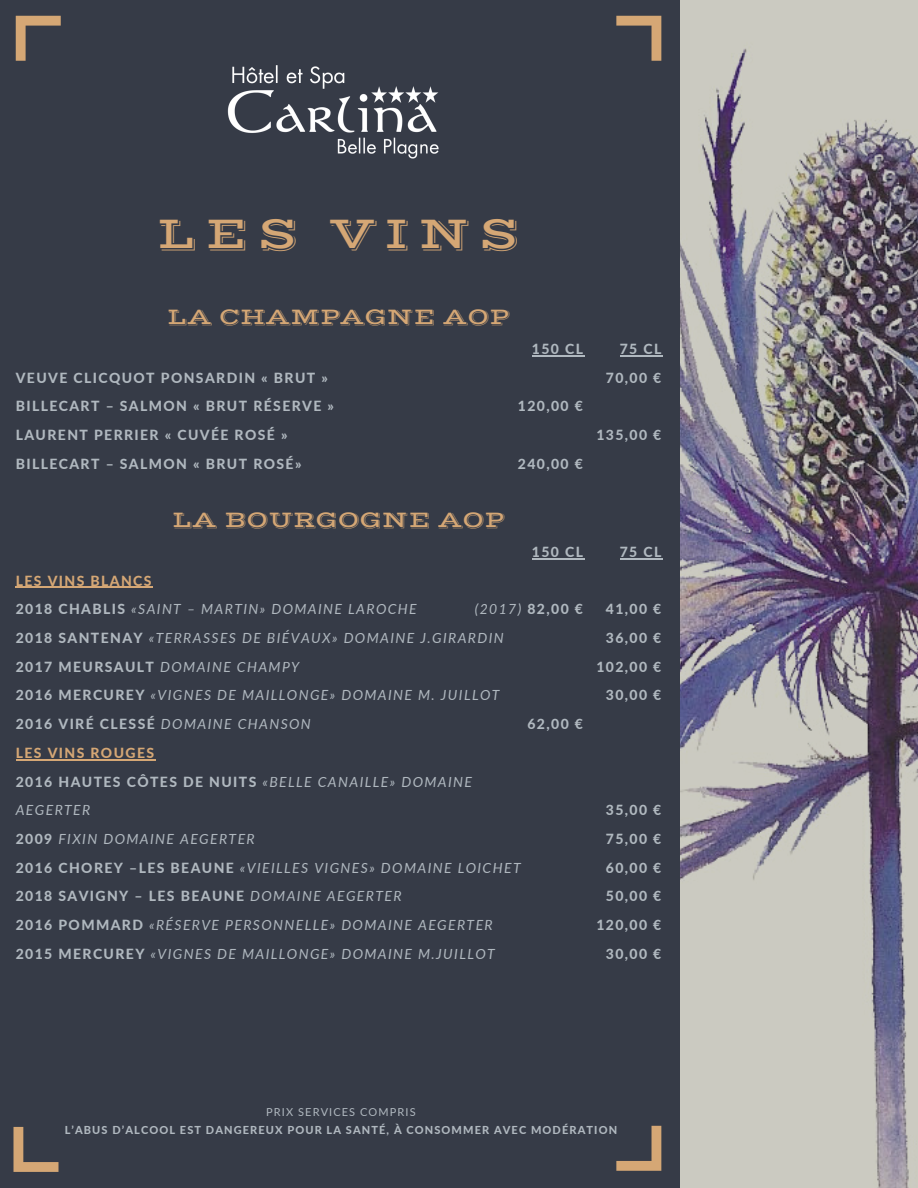
<style>
.page{position:relative;width:918px;height:1188px;background:#363b47}
.page>*{position:absolute;margin:0;border:0;box-sizing:border-box;transform-origin:0 0}
.t1{font:46.5px "Vast Shadow";letter-spacing:.17em;color:#d5a775}
.t2{font:23.55px "Vast Shadow";color:#d5a775}
.t3{font:italic 13.95px/28.7px "Lato";letter-spacing:.1em;color:#b0b8bf}
.t4{font:800 13.95px "Lato";letter-spacing:.1em;color:#b0b8bf}
.t5{font:800 13.95px "Lato";letter-spacing:.1em;color:#d5a775}
.t6{font:800 10.95px "Lato";letter-spacing:.1em;color:#b0b8bf}
.t7{font:10.95px "Lato";letter-spacing:.1em;color:#b0b8bf}
.s1{font-weight:800;font-style:normal}
.s2{font-weight:400;font-style:italic}
</style>
<div class="page">
<svg style="left:16px;top:16px;width:45px;height:45px"></svg>
<svg style="left:616px;top:1126px;width:45px;height:45px"></svg>
<svg style="left:616px;top:16px;width:45px;height:45px"></svg>
<svg style="left:14px;top:1127px;width:44px;height:45px"></svg>
<img style="left:681px;top:0;width:237px;height:1188px">
<img style="left:227px;top:65px;width:212px;height:94px">
<hr style="left:620px;top:355px;width:43px;height:1px;background:#b0b8bf">
<hr style="left:532px;top:355px;width:52px;height:1px;background:#b0b8bf">
<hr style="left:16px;top:587px;width:137px;height:1px;background:#d5a775">
<hr style="left:16px;top:759px;width:140px;height:1px;background:#d5a775">
<hr style="left:620px;top:558px;width:43px;height:1px;background:#b0b8bf">
<hr style="left:532px;top:558px;width:52px;height:1px;background:#b0b8bf">
<p class="t1" style="left:157px;top:205px;width:365px">LES VINS</p>
<p class="t2" style="left:167px;top:302px;width:344px">LA CHAMPAGNE AOP</p>
<p class="t4" style="left:16px;top:369px;width:314px">VEUVE CLICQUOT PONSARDIN « BRUT »</p>
<p class="t4" style="left:16px;top:398px;width:320px">BILLECART – SALMON « BRUT RÉSERVE »</p>
<p class="t4" style="left:16px;top:426px;width:273px">LAURENT PERRIER « CUVÉE ROSÉ »</p>
<p class="t4" style="left:16px;top:455px;width:287px">BILLECART – SALMON « BRUT ROSÉ»</p>
<p class="t4" style="left:532px;top:340px;width:53px">150 CL</p>
<p class="t4" style="left:518px;top:398px;width:67px">120,00 €</p>
<p class="t4" style="left:518px;top:455px;width:67px">240,00 €</p>
<p class="t4" style="left:620px;top:340px;width:43px">75 CL</p>
<p class="t4" style="left:606px;top:369px;width:57px">70,00 €</p>
<p class="t4" style="left:596px;top:426px;width:67px">135,00 €</p>
<p class="t2" style="left:172px;top:505px;width:334px">LA BOURGOGNE AOP</p>
<p class="t4" style="left:532px;top:543px;width:53px">150 CL</p>
<p class="t5" style="left:16px;top:572px;width:137px">LES VINS BLANCS</p>
<p class="t3" style="left:16px;top:595px;width:403px"><span class="s1">2018 CHABLIS</span> «SAINT – MARTIN» DOMAINE LAROCHE</p>
<p class="t3" style="left:16px;top:623px;width:490px"><span class="s1">2018 SANTENAY</span> «TERRASSES DE BIÉVAUX» DOMAINE J.GIRARDIN</p>
<p class="t3" style="left:16px;top:652px;width:485px"><span class="s1">2017 MEURSAULT</span> DOMAINE CHAMPY<br><span class="s1">2016 MERCUREY</span> «VIGNES DE MAILLONGE» DOMAINE M. JUILLOT</p>
<p class="t4" style="left:16px;top:715px;width:297px">2016 VIRÉ CLESSÉ <span class="s2">DOMAINE CHANSON</span></p>
<p class="t5" style="left:16px;top:744px;width:140px">LES VINS ROUGES</p>
<p class="t3" style="left:16px;top:767px;width:458px"><span class="s1">2016 HAUTES CÔTES DE NUITS</span> «BELLE CANAILLE» DOMAINE<br>AEGERTER</p>
<p class="t3" style="left:16px;top:824px;width:240px"><span class="s1">2009</span> FIXIN DOMAINE AEGERTER</p>
<p class="t3" style="left:16px;top:853px;width:506px"><span class="s1">2016 CHOREY –LES BEAUNE</span> «VIEILLES VIGNES» DOMAINE LOICHET</p>
<p class="t4" style="left:16px;top:888px;width:387px">2018 SAVIGNY – LES BEAUNE <span class="s2">DOMAINE AEGERTER</span></p>
<p class="t3" style="left:16px;top:910px;width:478px"><span class="s1">2016 POMMARD</span> «RÉSERVE PERSONNELLE» DOMAINE AEGERTER</p>
<p class="t3" style="left:16px;top:939px;width:481px"><span class="s1">2015 MERCUREY</span> «VIGNES DE MAILLONGE» DOMAINE M.JUILLOT</p>
<p class="t3" style="left:475px;top:595px;width:110px">(2017) <span class="s1">82,00 €</span></p>
<p class="t4" style="left:527px;top:715px;width:57px">62,00 €</p>
<p class="t4" style="left:620px;top:543px;width:43px">75 CL</p>
<p class="t4" style="left:606px;top:601px;width:57px">41,00 €</p>
<p class="t4" style="left:606px;top:629px;width:57px">36,00 €</p>
<p class="t4" style="left:596px;top:658px;width:67px">102,00 €</p>
<p class="t4" style="left:606px;top:687px;width:57px">30,00 €</p>
<p class="t4" style="left:606px;top:802px;width:57px">35,00 €</p>
<p class="t4" style="left:606px;top:830px;width:57px">75,00 €</p>
<p class="t4" style="left:606px;top:859px;width:57px">60,00 €</p>
<p class="t4" style="left:606px;top:888px;width:57px">50,00 €</p>
<p class="t4" style="left:596px;top:916px;width:67px">120,00 €</p>
<p class="t4" style="left:606px;top:945px;width:57px">30,00 €</p>
<p class="t7" style="left:266px;top:1105px;width:151px">PRIX SERVICES COMPRIS</p>
<p class="t6" style="left:65px;top:1123px;width:554px">L’ABUS D’ALCOOL EST DANGEREUX POUR LA SANTÉ, À CONSOMMER AVEC MODÉRATION</p>
</div>
